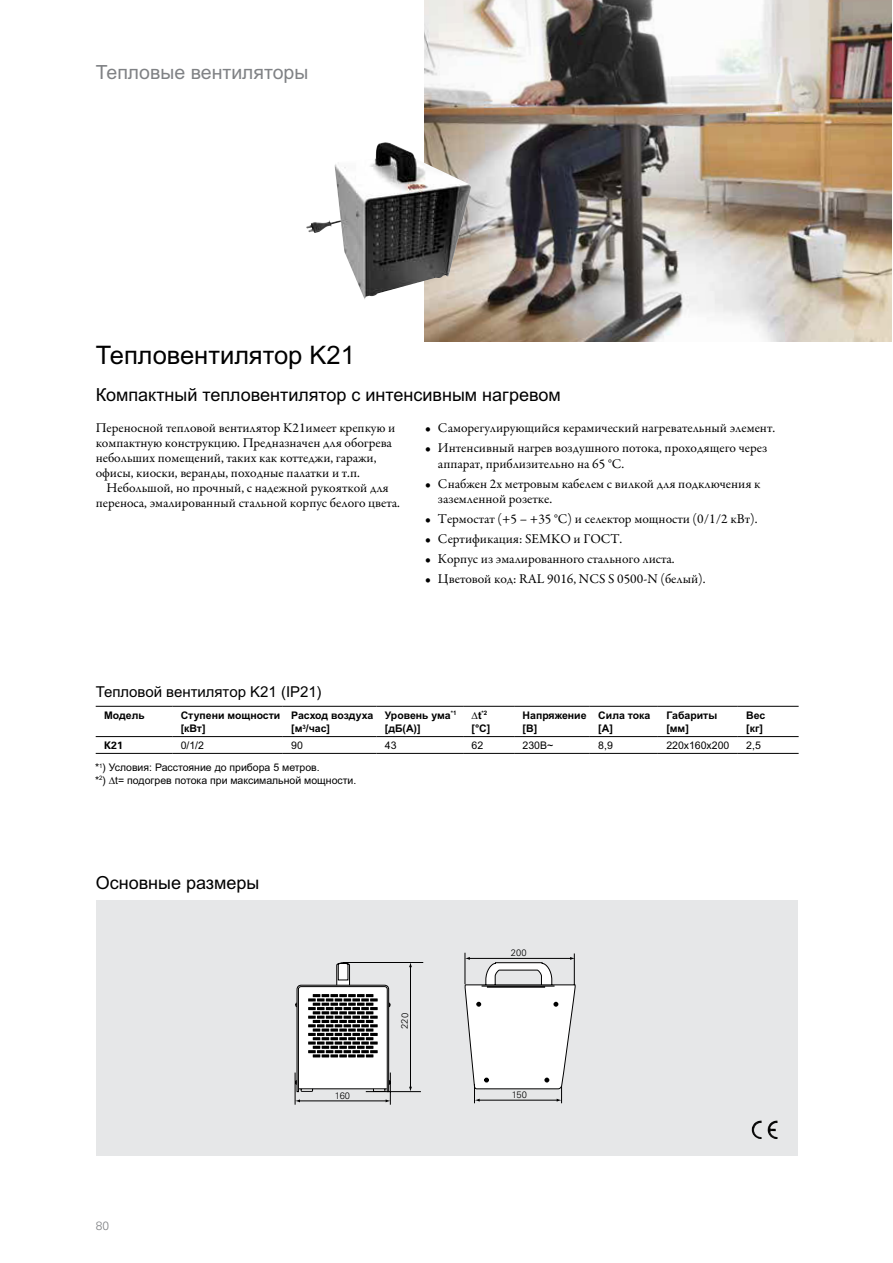
<style>
.page{position:relative;width:893px;height:1263px;background:#fff}
.page>*{position:absolute;margin:0;border:0;box-sizing:border-box;transform-origin:0 0}
.t1{font:25.5px "Arial Cyr";color:#000}
.t2{font:19.5px "Arial Cyr";color:#808285}
.t3{font:18px "Arial Cyr";color:#000}
.t4{font:15px "Arial Cyr";color:#000}
.t5{font:13.5px/15.8px "Garamond Premr Pro";color:#000}
.t6{font:300 12px "Univers";color:#808285}
.t7{font:700 10.5px/13.5px "Arial Cyr";color:#000}
.t8{font:10.5px/12.6px "Arial Cyr";color:#000}
.t9{font:700 10.5px "Univers";color:#000}
.t10{font:300 9.3px "Univers";color:#000}
</style>
<div class="page">
<img style="left:424px;top:0;width:468px;height:342px">
<img style="left:334px;top:142px;width:50px;height:80px">
<div style="left:96px;top:900px;width:701px;height:255px;background:#e6e7e8"></div>
<svg style="left:464px;top:952px;width:111px;height:151px"></svg>
<img style="left:751px;top:1120px;width:27px;height:19px">
<hr style="left:96px;top:706px;width:76px;height:1px;background:#000">
<hr style="left:172px;top:706px;width:111px;height:1px;background:#000">
<hr style="left:283px;top:706px;width:93px;height:1px;background:#000">
<hr style="left:376px;top:706px;width:87px;height:1px;background:#000">
<hr style="left:463px;top:706px;width:51px;height:1px;background:#000">
<hr style="left:514px;top:706px;width:76px;height:1px;background:#000">
<hr style="left:590px;top:706px;width:68px;height:1px;background:#000">
<hr style="left:658px;top:706px;width:80px;height:1px;background:#000">
<hr style="left:738px;top:706px;width:61px;height:1px;background:#000">
<hr style="left:96px;top:736px;width:76px;height:1px;background:#000">
<hr style="left:172px;top:736px;width:111px;height:1px;background:#000">
<hr style="left:283px;top:736px;width:93px;height:1px;background:#000">
<hr style="left:376px;top:736px;width:87px;height:1px;background:#000">
<hr style="left:463px;top:736px;width:51px;height:1px;background:#000">
<hr style="left:514px;top:736px;width:76px;height:1px;background:#000">
<hr style="left:590px;top:736px;width:68px;height:1px;background:#000">
<hr style="left:658px;top:736px;width:80px;height:1px;background:#000">
<hr style="left:738px;top:736px;width:61px;height:1px;background:#000">
<hr style="left:96px;top:753px;width:76px;height:1px;background:#000">
<hr style="left:172px;top:753px;width:111px;height:1px;background:#000">
<hr style="left:283px;top:753px;width:93px;height:1px;background:#000">
<hr style="left:376px;top:753px;width:87px;height:1px;background:#000">
<hr style="left:463px;top:753px;width:51px;height:1px;background:#000">
<hr style="left:514px;top:753px;width:76px;height:1px;background:#000">
<hr style="left:590px;top:753px;width:68px;height:1px;background:#000">
<hr style="left:658px;top:753px;width:80px;height:1px;background:#000">
<hr style="left:738px;top:753px;width:61px;height:1px;background:#000">
<svg style="left:295px;top:962px;width:129px;height:143px"></svg>
<h2 class="t2" style="left:96px;top:61px;width:214px">Тепловые вентиляторы</h2>
<p class="t1" style="left:96px;top:341px;width:261px">Тепловентилятор K21</p>
<p class="t3" style="left:96px;top:385px;width:467px">Компактный тепловентилятор с интенсивным нагревом</p>
<p class="t5" style="left:96px;top:420px;width:301px">Переносной тепловой вентилятор K21имеет крепкую и</p>
<p class="t5" style="left:96px;top:435px;width:298px">компактную конструкцию. Предназначен для обогрева</p>
<p class="t5" style="left:96px;top:450px;width:282px">небольших помещений, таких как коттеджи, гаражи,</p>
<p class="t5" style="left:96px;top:465px;width:266px">офисы, киоски, веранды, походные палатки и т.п.</p>
<p class="t5" style="left:106px;top:480px;width:284px">Небольшой, но прочный, с надежной рукояткой для</p>
<p class="t5" style="left:96px;top:495px;width:306px">переноса, эмалированный стальной корпус белого цвета.</p>
<p class="t5" style="left:425px;top:420px;width:351px">• Саморегулирующийся керамический нагревательный элемент.</p>
<p class="t5" style="left:438px;top:440px;width:331px;text-indent:-13px">• Интенсивный нагрев воздушного потока, проходящего через аппарат, приблизительно на 65 °C.</p>
<p class="t5" style="left:438px;top:476px;width:324px;text-indent:-13px">• Снабжен 2х метровым кабелем с вилкой для подключения к заземленной розетке.</p>
<p class="t5" style="left:425px;top:511px;width:334px">• Термостат (+5 – +35 °C) и селектор мощности (0/1/2 кВт).</p>
<p class="t5" style="left:425px;top:531px;width:199px">• Сертификация: SEMKO и ГОСТ.</p>
<p class="t5" style="left:425px;top:551px;width:251px">• Корпус из эмалированного стального листа.</p>
<p class="t5" style="left:425px;top:571px;width:282px">• Цветовой код: RAL 9016, NCS S 0500-N (белый).</p>
<p class="t4" style="left:96px;top:683px;width:228px">Тепловой вентилятор K21 (IP21)</p>
<p class="t7" style="left:104px;top:708px;width:42px">Модель</p>
<p class="t7" style="left:181px;top:708px;width:101px">Ступени мощности [кВт]</p>
<p class="t7" style="left:291px;top:708px;width:84px">Расход воздуха [м<sup>3</sup>/час]</p>
<p class="t7" style="left:385px;top:708px;width:73px">Уровень ума<sup>*1 </sup>[дБ(A)]</p>
<p class="t7" style="left:472px;top:708px;width:20px">∆t<sup>*2 </sup>[°C]</p>
<p class="t7" style="left:523px;top:708px;width:65px">Напряжение [В]</p>
<p class="t7" style="left:598px;top:708px;width:53px">Сила тока [A]</p>
<p class="t7" style="left:666px;top:708px;width:52px">Габариты [мм]</p>
<p class="t7" style="left:746px;top:708px;width:21px">Вес [кг]</p>
<p class="t9" style="left:104px;top:739px;width:20px">K21</p>
<p class="t8" style="left:181px;top:739px;width:25px">0/1/2</p>
<p class="t8" style="left:291px;top:739px;width:13px">90</p>
<p class="t8" style="left:385px;top:739px;width:13px">43</p>
<p class="t8" style="left:472px;top:739px;width:13px">62</p>
<p class="t8" style="left:523px;top:739px;width:32px">230B~</p>
<p class="t8" style="left:598px;top:739px;width:16px">8,9</p>
<p class="t8" style="left:666px;top:739px;width:65px">220x160x200</p>
<p class="t8" style="left:746px;top:739px;width:16px">2,5</p>
<p class="t8" style="left:95px;top:761px;width:263px">*<sup>1</sup>) Условия: Расстояние до прибора 5 метров.<br>*<sup>2</sup>) ∆t= подогрев потока при максимальной мощности.</p>
<p class="t3" style="left:96px;top:872px;width:165px">Основные размеры</p>
<p class="t6" style="left:96px;top:1218px;width:15px">80</p>
<p class="t10" style="left:335px;top:1090px;width:17px">160</p>
<p class="t10" style="left:511px;top:947px;width:17px">200</p>
<p class="t10" style="left:512px;top:1089px;width:17px">150</p>
</div>
